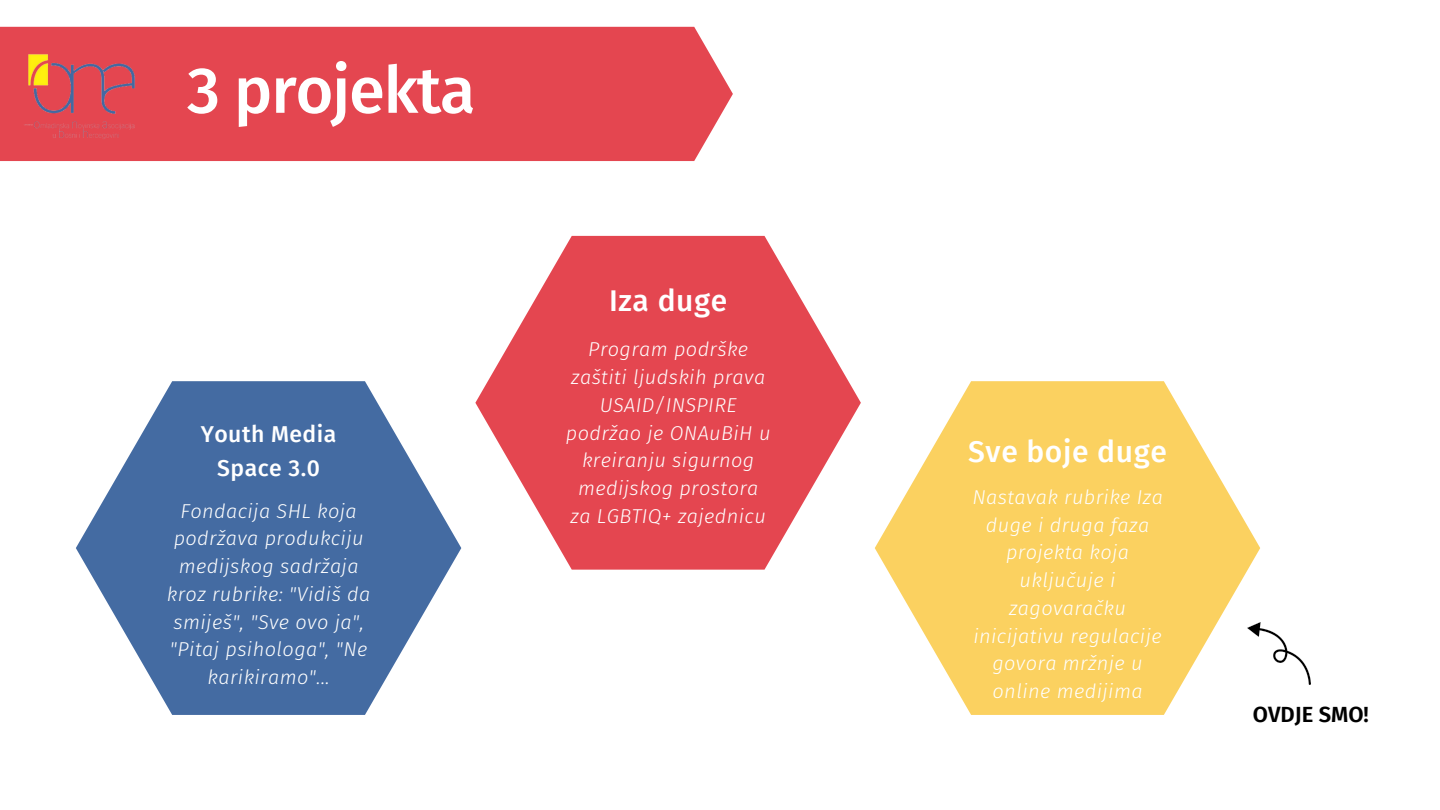
<style>
.page{position:relative;width:1440px;height:810px;background:#fff}
.page>*{position:absolute;margin:0;border:0;box-sizing:border-box;transform-origin:0 0}
.t1{font:500 65px "Fira Sans";letter-spacing:-.02em;color:#fff}
.t2{font:500 30px "Fira Sans";letter-spacing:.02em;color:#fff}
.t3{font:500 23px/33.8px "Fira Sans";letter-spacing:.02em;color:#fff;text-align:center}
.t4{font:600 22px "Fira Sans";color:#000}
.t5{font:italic 300 20px/27.8px "Fira Sans";letter-spacing:.02em;color:#fff;text-align:center}
</style>
<div class="page">
<svg style="left:475px;top:236px;width:386px;height:334px;fill:#e44650"></svg>
<svg style="left:76px;top:381px;width:385px;height:334px;fill:#446ba2"></svg>
<svg style="left:875px;top:381px;width:385px;height:334px;fill:#fbd160"></svg>
<div style="left:0;top:27px;width:733px;height:134px;background:#e44650"></div>
<img style="left:1247px;top:623px;width:64px;height:61px">
<img style="left:22px;top:43px;width:118px;height:118px">
<h1 class="t1" style="left:187px;top:52px;width:290px">3 projekta</h1>
<p class="t3" style="left:201px;top:418px;width:137px">Youth Media<br>Space 3.0</p>
<p class="t5" style="left:167px;top:497px;width:205px">Fondacija SHL koja podržava produkciju medijskog sadržaja kroz rubrike: "Vidiš da smiješ", "Sve ovo ja", "Pitaj psihologa", "Ne karikiramo"...</p>
<h2 class="t2" style="left:609px;top:283px;width:120px">Iza duge</h2>
<p class="t5" style="left:566px;top:336px;width:206px">Program podrške zaštiti ljudskih prava<br>USAID/INSPIRE podržao je ONAuBiH u kreiranju sigurnog medijskog prostora za LGBTIQ+ zajednicu</p>
<h2 class="t2" style="left:968px;top:434px;width:200px">Sve boje duge</h2>
<p class="t5" style="left:972px;top:483px;width:192px">Nastavak rubrike Iza duge i druga faza projekta koja uključuje i zagovaračku inicijativu regulacije govora mržnje u online medijima</p>
<p class="t4" style="left:1253px;top:702px;width:118px">OVDJE SMO!</p>
</div>
